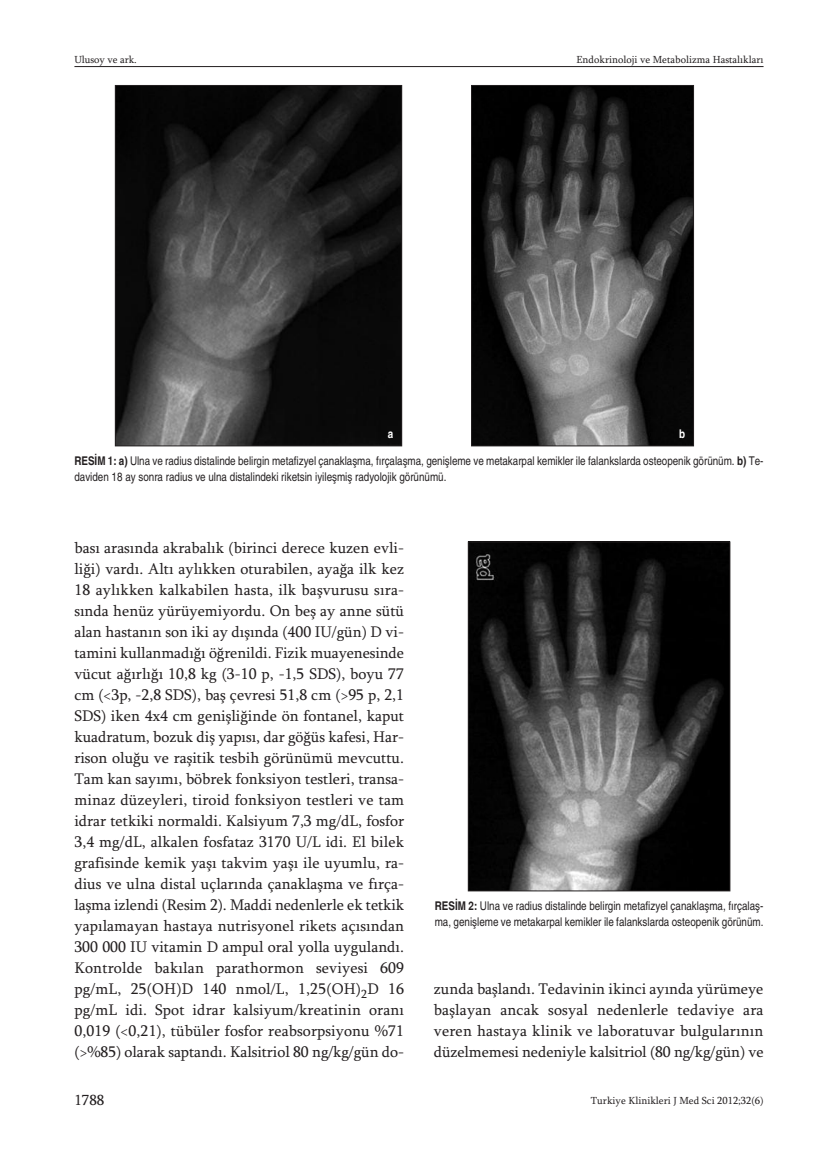
<style>
.page{position:relative;width:838px;height:1170px;background:#fff}
.page>*{position:absolute;margin:0;border:0;box-sizing:border-box;transform-origin:0 0}
.t1{font:15.75px/21px "Sylfaen";letter-spacing:-.005em;color:#231f20;text-align:justify}
.t2{font:15px "Sylfaen";color:#231f20}
.t3{font:condensed 12px/16.5px "Helvetica";color:#231f20}
.t4{font:700 condensed 12px "Helvetica";color:#fff}
.t5{font:10.5px "Sylfaen";color:#231f20}
.s1{font-weight:700}
</style>
<div class="page">
<hr style="left:74px;top:66px;width:689px;height:1px;background:#231f20">
<img style="left:117px;top:87px;width:283px;height:357px">
<div style="left:115px;top:85px;width:287px;height:361px;border:1px solid #231f20"></div>
<img style="left:473px;top:87px;width:219px;height:357px">
<div style="left:471px;top:85px;width:223px;height:361px;border:1px solid #231f20"></div>
<img style="left:470px;top:543px;width:258px;height:346px">
<div style="left:468px;top:541px;width:262px;height:350px;border:1px solid #231f20"></div>
<p class="t5" style="left:74px;top:53px;width:64px">Ulusoy ve ark.</p>
<p class="t5" style="left:576px;top:53px;width:188px">Endokrinoloji ve Metabolizma Hastalıkları</p>
<p class="t4" style="left:388px;top:427px;width:7px">a</p>
<p class="t4" style="left:679px;top:426px;width:8px">b</p>
<p class="t3" style="left:74px;top:452px;width:690px"><span class="s1">RESİM 1: a)</span> Ulna ve radius distalinde belirgin metafizyel çanaklaşma, fırçalaşma, genişleme ve metakarpal kemikler ile falankslarda osteopenik görünüm. <span class="s1">b)</span> Te&shy;daviden 18 ay sonra radius ve ulna distalindeki riketsin iyileşmiş radyolojik görünümü.</p>
<p class="t1" style="left:74px;top:536px;width:331px">bası arasında akrabalık (birinci derece kuzen evli&shy;liği) vardı. Altı aylıkken oturabilen, ayağa ilk kez 18 aylıkken kalkabilen hasta, ilk başvurusu sıra&shy;sında henüz yürüyemiyordu. On beş ay anne sütü alan hastanın son iki ay dışında (400 IU/gün) D vi&shy;tamini kullanmadığı öğrenildi. Fizik muayenesinde vücut ağırlığı 10,8 kg (3-10 p, -1,5 SDS), boyu 77 cm (&lt;3p, -2,8 SDS), baş çevresi 51,8 cm (&gt;95 p, 2,1<br>SDS) iken 4x4 cm genişliğinde ön fontanel, kaput kuadratum, bozuk diş yapısı, dar göğüs kafesi, Har&shy;rison oluğu ve raşitik tesbih görünümü mevcuttu.<br>Tam kan sayımı, böbrek fonksiyon testleri, transa&shy;minaz düzeyleri, tiroid fonksiyon testleri ve tam idrar tetkiki normaldi. Kalsiyum 7,3 mg/dL, fosfor 3,4 mg/dL, alkalen fosfataz 3170 U/L idi. El bilek grafisinde kemik yaşı takvim yaşı ile uyumlu, ra&shy;dius ve ulna distal uçlarında çanaklaşma ve fırça&shy;laşma izlendi (Resim 2). Maddi nedenlerle ek tetkik yapılamayan hastaya nutrisyonel rikets açısından 300 000 IU vitamin D ampul oral yolla uygulandı.<br>Kontrolde bakılan parathormon seviyesi 609 pg/mL, 25(OH)D 140 nmol/L, 1,25(OH)<sub>2</sub>D 16 pg/mL idi. Spot idrar kalsiyum/kreatinin oranı 0,019 (&lt;0,21), tübüler fosfor reabsorpsiyonu %71 (&gt;%85) olarak saptandı. Kalsitriol 80 ng/kg/gün do-</p>
<p class="t2" style="left:74px;top:1091px;width:31px">1788</p>
<p class="t3" style="left:435px;top:897px;width:330px"><span class="s1">RESİM 2:</span> Ulna ve radius distalinde belirgin metafizyel çanaklaşma, fırçalaş&shy;ma, genişleme ve metakarpal kemikler ile falankslarda osteopenik görünüm.</p>
<p class="t1" style="left:434px;top:978px;width:331px">zunda başlandı. Tedavinin ikinci ayında yürümeye başlayan ancak sosyal nedenlerle tedaviye ara veren hastaya klinik ve laboratuvar bulgularının düzelmemesi nedeniyle kalsitriol (80 ng/kg/gün) ve</p>
<p class="t5" style="left:591px;top:1094px;width:174px">Turkiye Klinikleri J Med Sci 2012;32(6)</p>
</div>
